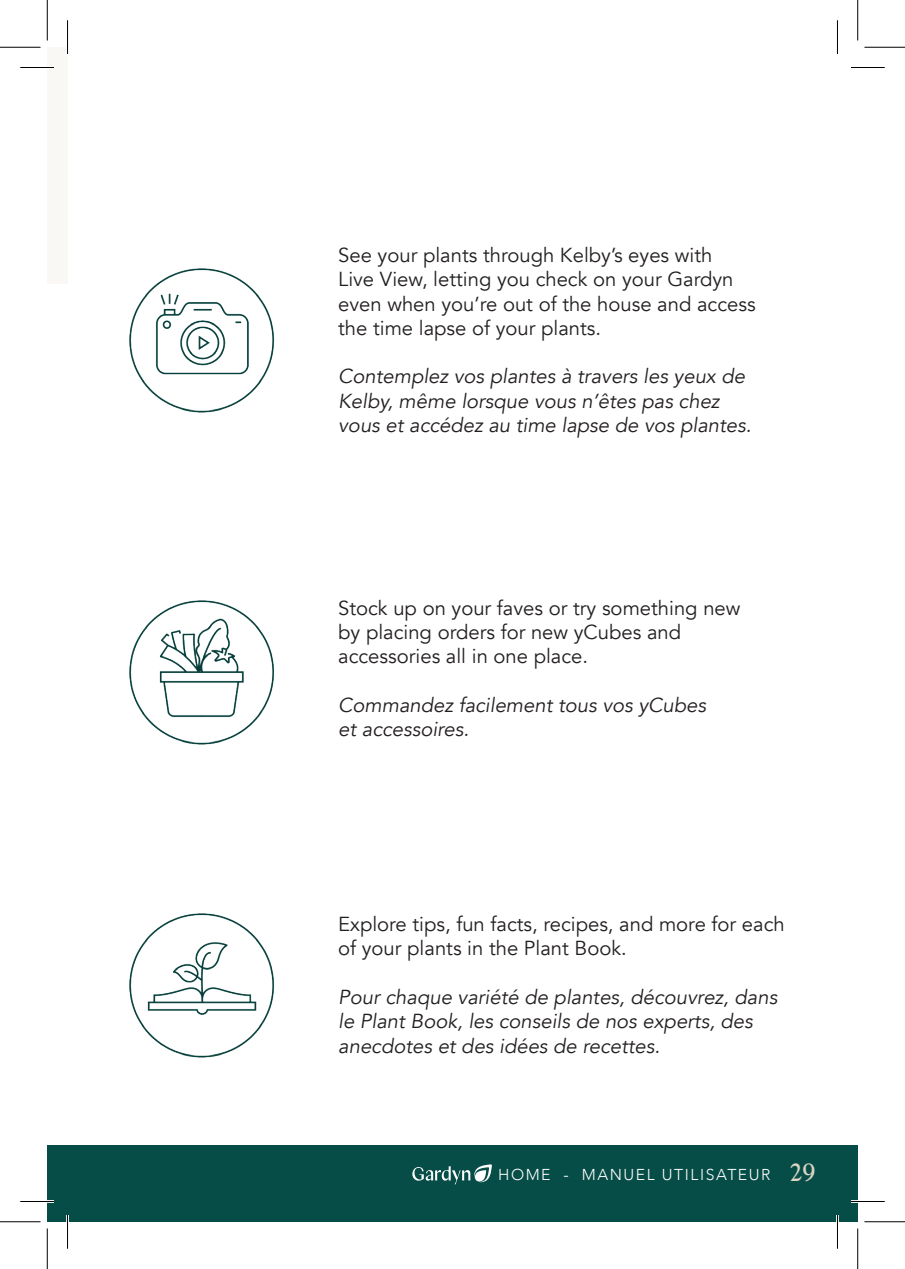
<style>
.page{position:relative;width:905px;height:1269px;background:#fff}
.page>*{position:absolute;margin:0;border:0;box-sizing:border-box;transform-origin:0 0}
.t1{font:20.25px/24.3px "Avenir";color:#231f20}
.t2{font:italic 20.25px/24.3px "Avenir";color:#231f20}
.t3{font:300 15.75px "Avenir";letter-spacing:.1em;color:#fff}
.s1{font-family:"Gascogne Serial";font-weight:400;font-size:24.75px;color:#dcd4c4}
</style>
<div class="page">
<div style="left:47px;top:47px;width:21px;height:236px;background:#f9f8f5"></div>
<div style="left:47px;top:1145px;width:810px;height:77px;background:#064d47"></div>
<svg style="left:412px;top:1164px;width:80px;height:20px"></svg>
<img style="left:129px;top:268px;width:145px;height:145px">
<img style="left:129px;top:600px;width:145px;height:145px">
<img style="left:129px;top:913px;width:145px;height:145px">
<hr style="left:20px;top:66px;width:34px;height:3px;background:#fff">
<hr style="left:20px;top:1200px;width:34px;height:3px;background:#fff">
<hr style="left:850px;top:1200px;width:34px;height:3px;background:#fff">
<hr style="left:66px;top:20px;width:3px;height:34px;background:#fff">
<hr style="left:66px;top:1215px;width:3px;height:34px;background:#fff">
<hr style="left:836px;top:1215px;width:2px;height:34px;background:#fff">
<hr style="left:20px;top:67px;width:34px;height:1px;background:#000">
<hr style="left:850px;top:67px;width:34px;height:1px;background:#000">
<hr style="left:20px;top:1201px;width:34px;height:1px;background:#000">
<hr style="left:850px;top:1201px;width:34px;height:1px;background:#000">
<hr style="left:67px;top:20px;width:1px;height:34px;background:#000">
<hr style="left:67px;top:1215px;width:1px;height:34px;background:#000">
<hr style="left:837px;top:20px;width:1px;height:34px;background:#000">
<hr style="left:837px;top:1215px;width:1px;height:34px;background:#000">
<hr style="left:0;top:47px;width:40px;height:1px;background:#000">
<hr style="left:864px;top:47px;width:40px;height:1px;background:#000">
<hr style="left:0;top:1221px;width:40px;height:1px;background:#000">
<hr style="left:864px;top:1221px;width:40px;height:1px;background:#000">
<hr style="left:47px;top:0;width:1px;height:40px;background:#000">
<hr style="left:47px;top:1228px;width:1px;height:41px;background:#000">
<hr style="left:857px;top:0;width:1px;height:40px;background:#000">
<hr style="left:857px;top:1228px;width:1px;height:41px;background:#000">
<p class="t1" style="left:338px;top:243px;width:419px">See your plants through Kelby’s eyes with<br>Live View, letting you check on your Gardyn even when you’re out of the house and access the time lapse of your plants.</p>
<p class="t2" style="left:338px;top:365px;width:414px">Contemplez vos plantes à travers les yeux de<br>Kelby, même lorsque vous n’êtes pas chez vous et accédez au time lapse de vos plantes.</p>
<p class="t1" style="left:338px;top:596px;width:404px">Stock up on your faves or try something new by placing orders for new yCubes and accessories all in one place.</p>
<p class="t2" style="left:338px;top:693px;width:369px">Commandez facilement tous vos yCubes et accessoires.</p>
<p class="t1" style="left:338px;top:912px;width:448px">Explore tips, fun facts, recipes, and more for each of your plants in the Plant Book.</p>
<p class="t2" style="left:338px;top:985px;width:440px">Pour chaque variété de plantes, découvrez, dans le Plant Book, les conseils de nos experts, des anecdotes et des idées de recettes.</p>
<p class="t3" style="left:498px;top:1165px;width:318px">HOME - MANUEL UTILISATEUR <span class="s1">29</span></p>
</div>
